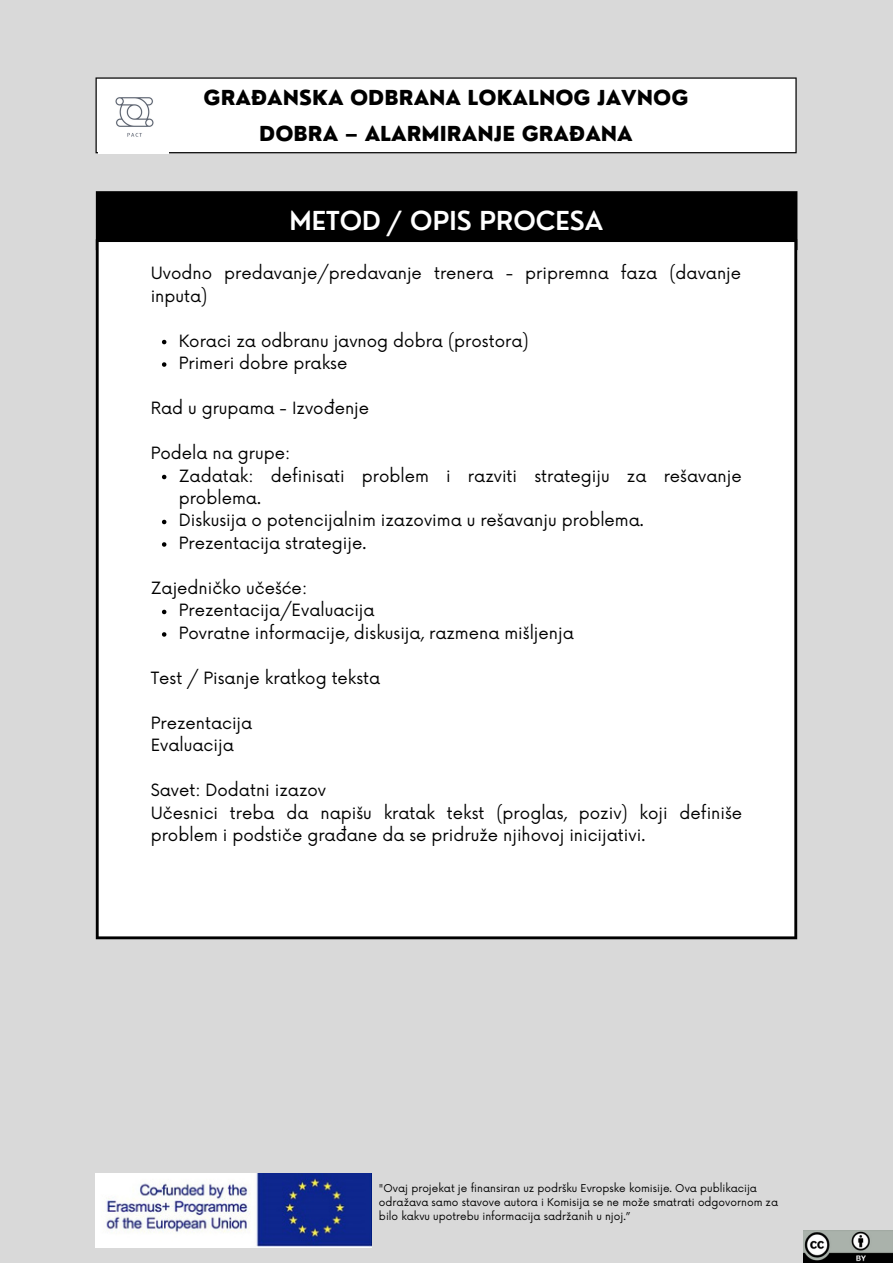
<style>
.page{position:relative;width:893px;height:1264px;background:#fff}
.page>*{position:absolute;margin:0;border:0;box-sizing:border-box;transform-origin:0 0}
.t1{font:600 25.5px "Nourd";color:#fff}
.t2{font:800 20.1px/36px "Nourd";color:#000;text-align:center}
.t3{font:16.5px/22.5px "Now";color:#000}
.t4{font:10.5px/14px "Now";color:#000}
</style>
<div class="page">
<div style="left:0;top:0;width:892px;height:1262px;background:#d9d9d9"></div>
<div style="left:97px;top:193px;width:698px;height:55px;background:#000"></div>
<hr style="left:96px;top:194px;width:3px;height:53px;background:#000">
<hr style="left:794px;top:194px;width:3px;height:53px;background:#000">
<hr style="left:99px;top:191px;width:695px;height:3px;background:#000">
<div style="left:97px;top:240px;width:698px;height:697px;background:#fff"></div>
<hr style="left:96px;top:242px;width:3px;height:694px;background:#000">
<hr style="left:794px;top:242px;width:3px;height:694px;background:#000">
<hr style="left:99px;top:936px;width:695px;height:3px;background:#000">
<svg style="left:97px;top:240px;width:2px;height:10px"></svg>
<hr style="left:99px;top:239px;width:695px;height:3px;background:#000">
<svg style="left:162px;top:340px;width:4px;height:4px"></svg>
<svg style="left:162px;top:362px;width:4px;height:5px"></svg>
<svg style="left:162px;top:475px;width:4px;height:4px"></svg>
<svg style="left:162px;top:519px;width:4px;height:5px"></svg>
<svg style="left:162px;top:542px;width:4px;height:4px"></svg>
<svg style="left:162px;top:609px;width:4px;height:5px"></svg>
<svg style="left:162px;top:632px;width:4px;height:4px"></svg>
<div style="left:96px;top:78px;width:700px;height:75px;background:#fff"></div>
<hr style="left:95px;top:79px;width:2px;height:73px;background:#000">
<hr style="left:795px;top:79px;width:1px;height:73px;background:#000">
<hr style="left:97px;top:152px;width:698px;height:1px;background:#000">
<hr style="left:97px;top:77px;width:698px;height:2px;background:#000">
<img style="left:99px;top:97px;width:69px;height:56px">
<img style="left:96px;top:1173px;width:275px;height:74px">
<img style="left:803px;top:1230px;width:89px;height:32px">
<p class="t2" style="left:204px;top:80px;width:486px">GRAĐANSKA ODBRANA LOKALNOG JAVNOG<br>DOBRA – ALARMIRANJE GRAĐANA</p>
<h1 class="t1" style="left:289px;top:204px;width:315px">METOD / OPIS PROCESA</h1>
<p class="t3" style="left:151px;top:263px;width:592px">Uvodno predavanje/predavanje trenera - pripremna faza (davanje inputa)</p>
<p class="t3" style="left:179px;top:330px;width:351px">Koraci za odbranu javnog dobra (prostora)<br>Primeri dobre prakse</p>
<p class="t3" style="left:151px;top:397px;width:220px">Rad u grupama - Izvođenje</p>
<p class="t3" style="left:151px;top:442px;width:141px">Podela na grupe:</p>
<p class="t3" style="left:179px;top:465px;width:564px">Zadatak: definisati problem i razviti strategiju za rešavanje problema.<br>Diskusija o potencijalnim izazovima u rešavanju problema.<br>Prezentacija strategije.</p>
<p class="t3" style="left:151px;top:577px;width:158px">Zajedničko učešće:</p>
<p class="t3" style="left:179px;top:600px;width:396px">Prezentacija/Evaluacija<br>Povratne informacije, diskusija, razmena mišljenja</p>
<p class="t3" style="left:151px;top:667px;width:231px">Test / Pisanje kratkog teksta</p>
<p class="t3" style="left:151px;top:712px;width:103px">Prezentacija<br>Evaluacija</p>
<p class="t3" style="left:151px;top:780px;width:593px">Savet: Dodatni izazov<br>Učesnici treba da napišu kratak tekst (proglas, poziv) koji definiše problem i podstiče građane da se pridruže njihovoj inicijativi.</p>
<p class="t4" style="left:379px;top:1182px;width:400px">"Ovaj projekat je finansiran uz podršku Evropske komisije. Ova publikacija odražava samo stavove autora i Komisija se ne može smatrati odgovornom za bilo kakvu upotrebu informacija sadržanih u njoj.”</p>
</div>
